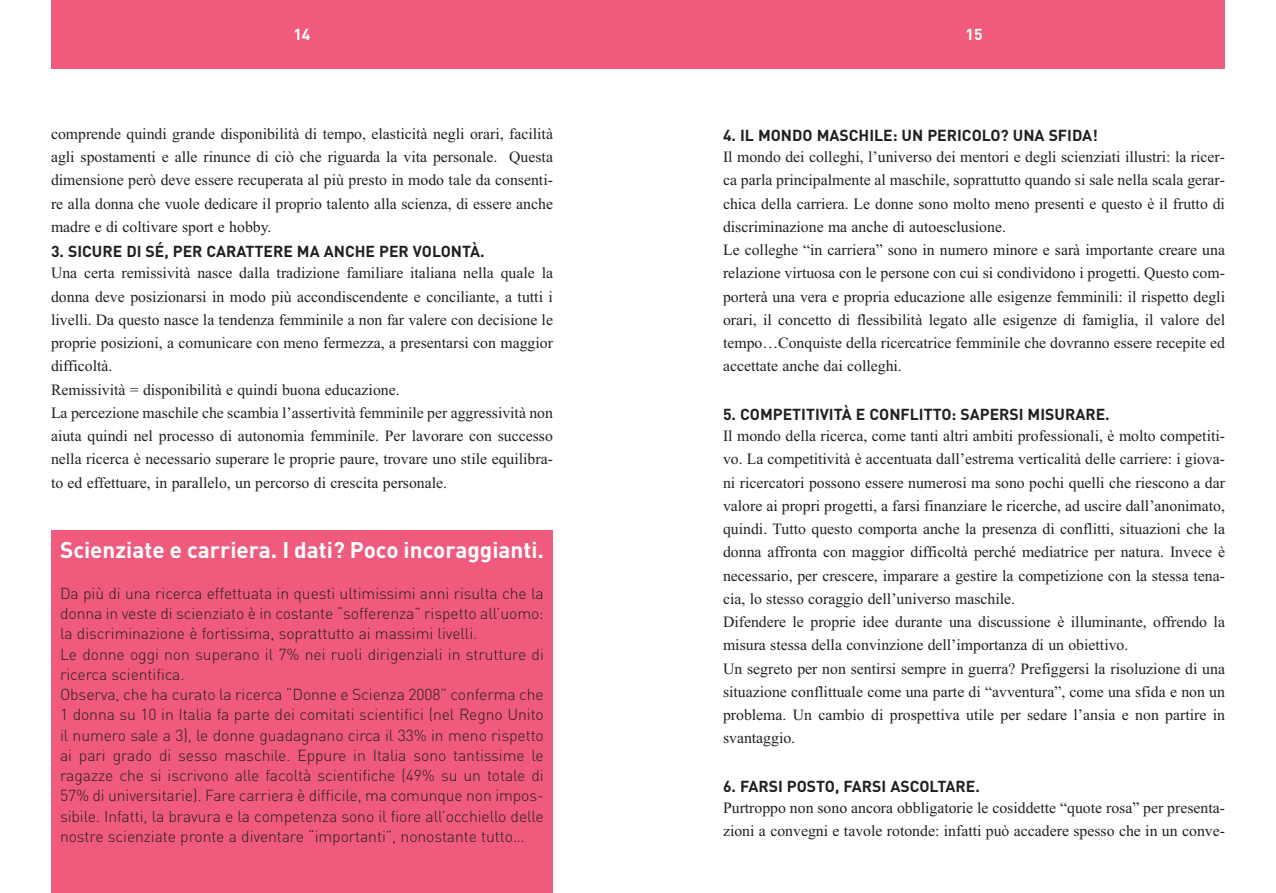
<style>
.page{position:relative;width:1276px;height:893px;background:#fff}
.page>*{position:absolute;margin:0;border:0;box-sizing:border-box;transform-origin:0 0}
.t1{font:700 22.5px "DIN";color:#fff}
.t2{font:15.75px/23.2px "Times New Roman";color:#231f20}
.t3{font:300 15.75px/20.2px "DIN";letter-spacing:-.005em;color:#231f20}
.t4{font:700 15.75px "DIN";color:#231f20}
.t5{font:700 15.75px "DIN";color:#fff}
</style>
<div class="page">
<div style="left:638px;top:0;width:587px;height:68px;background:#f05a7d"></div>
<div style="left:51px;top:0;width:587px;height:68px;background:#f05a7d"></div>
<div style="left:51px;top:530px;width:502px;height:363px;background:#f05a7d"></div>
<p class="t5" style="left:293px;top:29px;width:19px">14</p>
<p class="t2" style="left:51px;top:124px;width:503px;text-align:justify">comprende quindi grande disponibilità di tempo, elasticità negli orari, facilità agli spostamenti e alle rinunce di ciò che riguarda la vita personale. Questa dimensione però deve essere recuperata al più presto in modo tale da consenti&shy;re alla donna che vuole dedicare il proprio talento alla scienza, di essere anche madre e di coltivare sport e hobby.</p>
<p class="t4" style="left:51px;top:246px;width:435px">3. SICURE DI SÉ, PER CARATTERE MA ANCHE PER VOLONTÀ.</p>
<p class="t2" style="left:51px;top:263px;width:503px">Una certa remissività nasce dalla tradizione familiare italiana nella quale la donna deve posizionarsi in modo più accondiscendente e conciliante, a tutti i livelli. Da questo nasce la tendenza femminile a non far valere con decisione le proprie posizioni, a comunicare con meno fermezza, a presentarsi con maggior difficoltà.<br>Remissività = disponibilità e quindi buona educazione.<br>La percezione maschile che scambia l’assertività femminile per aggressività non aiuta quindi nel processo di autonomia femminile. Per lavorare con successo nella ricerca è necessario superare le proprie paure, trovare uno stile equilibra&shy;to ed effettuare, in parallelo, un percorso di crescita personale.</p>
<h1 class="t1" style="left:60px;top:541px;width:485px">Scienziate e carriera. I dati? Poco incoraggianti.</h1>
<p class="t3" style="left:60px;top:585px;width:485px">Da più di una ricerca effettuata in questi ultimissimi anni risulta che la donna in veste di scienziato è in costante “sofferenza” rispetto all’uomo: la discriminazione è fortissima, soprattutto ai massimi livelli.<br>Le donne oggi non superano il 7% nei ruoli dirigenziali in strutture di ricerca scientifica.<br>Observa, che ha curato la ricerca “Donne e Scienza 2008” conferma che 1 donna su 10 in Italia fa parte dei comitati scientifici (nel Regno Unito il numero sale a 3), le donne guadagnano circa il 33% in meno rispetto ai pari grado di sesso maschile. Eppure in Italia sono tantissime le ragazze che si iscrivono alle facoltà scientifiche (49% su un totale di 57% di universitarie). Fare carriera è difficile, ma comunque non impos&shy;sibile. Infatti, la bravura e la competenza sono il fiore all’occhiello delle nostre scienziate pronte a diventare “importanti”, nonostante tutto…</p>
<p class="t5" style="left:965px;top:29px;width:19px">15</p>
<p class="t4" style="left:723px;top:129px;width:376px">4. IL MONDO MASCHILE: UN PERICOLO? UNA SFIDA!</p>
<p class="t2" style="left:723px;top:147px;width:503px">Il mondo dei colleghi, l’universo dei mentori e degli scienziati illustri: la ricer&shy;ca parla principalmente al maschile, soprattutto quando si sale nella scala gerar&shy;chica della carriera. Le donne sono molto meno presenti e questo è il frutto di discriminazione ma anche di autoesclusione.<br>Le colleghe “in carriera” sono in numero minore e sarà importante creare una relazione virtuosa con le persone con cui si condividono i progetti. Questo com&shy;porterà una vera e propria educazione alle esigenze femminili: il rispetto degli orari, il concetto di flessibilità legato alle esigenze di famiglia, il valore del tempo…Conquiste della ricercatrice femminile che dovranno essere recepite ed accettate anche dai colleghi.</p>
<p class="t4" style="left:723px;top:408px;width:388px">5. COMPETITIVITÀ E CONFLITTO: SAPERSI MISURARE.</p>
<p class="t2" style="left:723px;top:426px;width:503px">Il mondo della ricerca, come tanti altri ambiti professionali, è molto competiti&shy;vo. La competitività è accentuata dall’estrema verticalità delle carriere: i giova&shy;ni ricercatori possono essere numerosi ma sono pochi quelli che riescono a dar valore ai propri progetti, a farsi finanziare le ricerche, ad uscire dall’anonimato, quindi. Tutto questo comporta anche la presenza di conflitti, situazioni che la donna affronta con maggior difficoltà perché mediatrice per natura. Invece è necessario, per crescere, imparare a gestire la competizione con la stessa tena&shy;cia, lo stesso coraggio dell’universo maschile.<br>Difendere le proprie idee durante una discussione è illuminante, offrendo la misura stessa della convinzione dell’importanza di un obiettivo.<br>Un segreto per non sentirsi sempre in guerra? Prefiggersi la risoluzione di una situazione conflittuale come una parte di “avventura”, come una sfida e non un problema. Un cambio di prospettiva utile per sedare l’ansia e non partire in svantaggio.</p>
<p class="t4" style="left:723px;top:780px;width:258px">6. FARSI POSTO, FARSI ASCOLTARE.</p>
<p class="t2" style="left:723px;top:798px;width:503px">Purtroppo non sono ancora obbligatorie le cosiddette “quote rosa” per presenta&shy;zioni a convegni e tavole rotonde: infatti può accadere spesso che in un conve-</p>
</div>
